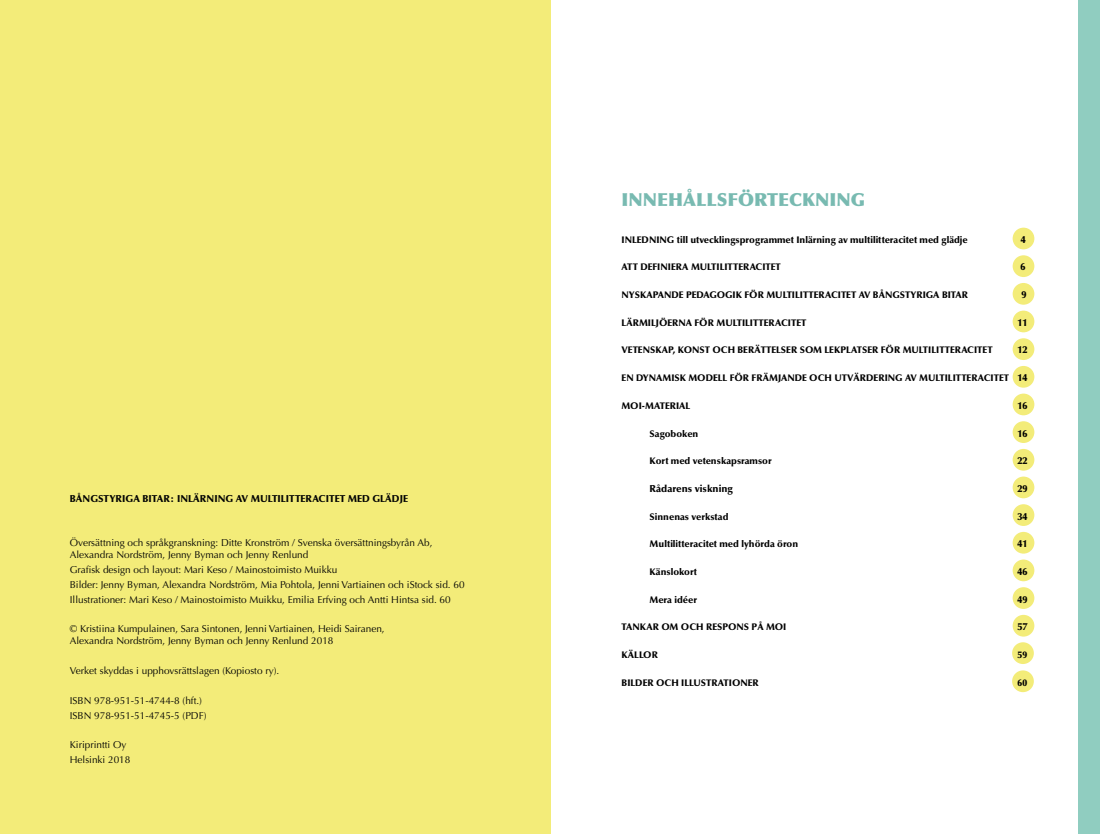
<style>
.page{position:relative;width:1100px;height:834px;background:#fff}
.page>*{position:absolute;margin:0;border:0;box-sizing:border-box;transform-origin:0 0}
.t1{font:900 18px "Optima";color:#78bab1}
.t2{font:10px/14.8px "Optima";color:#010202}
.t3{font:900 10px "Optima";color:#010202}
.t4{font:900 10px "Optima";color:#000}
.t5{font:900 9.5px "Optima";color:#000}
.s1{font-size:10px}
</style>
<div class="page">
<div style="left:1012px;top:642px;width:22px;height:22px;background:#f3ec79;border-radius:50%"></div>
<div style="left:1012px;top:670px;width:22px;height:22px;background:#f3ec79;border-radius:50%"></div>
<div style="left:1013px;top:227px;width:21px;height:22px;background:#f3ec79;border-radius:50%"></div>
<div style="left:1013px;top:255px;width:21px;height:22px;background:#f3ec79;border-radius:50%"></div>
<div style="left:1013px;top:283px;width:21px;height:21px;background:#f3ec79;border-radius:50%"></div>
<div style="left:1013px;top:310px;width:21px;height:22px;background:#f3ec79;border-radius:50%"></div>
<div style="left:1013px;top:338px;width:21px;height:22px;background:#f3ec79;border-radius:50%"></div>
<div style="left:1013px;top:366px;width:21px;height:21px;background:#f3ec79;border-radius:50%"></div>
<div style="left:1013px;top:393px;width:21px;height:22px;background:#f3ec79;border-radius:50%"></div>
<div style="left:1013px;top:421px;width:21px;height:22px;background:#f3ec79;border-radius:50%"></div>
<div style="left:1013px;top:449px;width:21px;height:21px;background:#f3ec79;border-radius:50%"></div>
<div style="left:1013px;top:476px;width:21px;height:22px;background:#f3ec79;border-radius:50%"></div>
<div style="left:1013px;top:504px;width:21px;height:22px;background:#f3ec79;border-radius:50%"></div>
<div style="left:1013px;top:531px;width:21px;height:22px;background:#f3ec79;border-radius:50%"></div>
<div style="left:1013px;top:559px;width:21px;height:22px;background:#f3ec79;border-radius:50%"></div>
<div style="left:1013px;top:587px;width:21px;height:22px;background:#f3ec79;border-radius:50%"></div>
<div style="left:1013px;top:614px;width:21px;height:22px;background:#f3ec79;border-radius:50%"></div>
<div style="left:0;top:0;width:550px;height:833px;background:#f3ec79"></div>
<div style="left:1079px;top:0;width:21px;height:833px;background:#90cdc0"></div>
<p class="t3" style="left:70px;top:492px;width:340px">BÅNGSTYRIGA BITAR: INLÄRNING AV MULTILITTERACITET MED GLÄDJE</p>
<p class="t2" style="left:70px;top:536px;width:364px;line-height:12px">Översättning och språkgranskning: Ditte Kronström / Svenska översättningsbyrån Ab,<br>Alexandra Nordström, Jenny Byman och Jenny Renlund</p>
<p class="t2" style="left:70px;top:562px;width:396px">Grafisk design och layout: Mari Keso / Mainostoimisto Muikku<br>Bilder: Jenny Byman, Alexandra Nordström, Mia Pohtola, Jenni Vartiainen och iStock sid. 60<br>Illustrationer: Mari Keso / Mainostoimisto Muikku, Emilia Erfving och Antti Hintsa sid. 60</p>
<p class="t2" style="left:70px;top:623px;width:316px;line-height:12px">© Kristiina Kumpulainen, Sara Sintonen, Jenni Vartiainen, Heidi Sairanen,<br>Alexandra Nordström, Jenny Byman och Jenny Renlund 2018</p>
<p class="t2" style="left:70px;top:663px;width:211px">Verket skyddas i upphovsrättslagen (Kopiosto ry).</p>
<p class="t2" style="left:70px;top:693px;width:138px">ISBN 978-951-51-4744-8 (hft.)<br>ISBN 978-951-51-4745-5 (PDF)</p>
<p class="t2" style="left:70px;top:737px;width:62px">Kiriprintti Oy<br>Helsinki 2018</p>
<h1 class="t1" style="left:621px;top:189px;width:245px">INNEHÅLLSFÖRTECKNING</h1>
<p class="t5" style="left:621px;top:234px;width:348px">INLEDNING till utvecklingsprogrammet Inlärning av multilitteracitet med glädje</p>
<p class="t4" style="left:1021px;top:233px;width:6px">4</p>
<p class="t5" style="left:621px;top:261px;width:161px">ATT DEFINIERA MULTILITTERACITET</p>
<p class="t4" style="left:1020px;top:261px;width:6px">6</p>
<p class="t5" style="left:621px;top:289px;width:348px">NYSKAPANDE PEDAGOGIK FÖR MULTILITTERACITET AV BÅNGSTYRIGA BITAR</p>
<p class="t4" style="left:1021px;top:289px;width:6px">9</p>
<p class="t5" style="left:621px;top:317px;width:186px">LÄRMILJÖERNA FÖR MULTILITTERACITET</p>
<p class="t4" style="left:1017px;top:316px;width:11px">11</p>
<p class="t5" style="left:621px;top:344px;width:372px">VETENSKAP, KONST OCH BERÄTTELSER SOM LEKPLATSER FÖR MULTILITTERACITET</p>
<p class="t4" style="left:1017px;top:344px;width:11px">12</p>
<p class="t5" style="left:621px;top:372px;width:407px">EN DYNAMISK MODELL FÖR FRÄMJANDE OCH UTVÄRDERING AV MULTILITTERACITET <span class="s1">14</span></p>
<p class="t5" style="left:621px;top:400px;width:70px">MOI-MATERIAL</p>
<p class="t4" style="left:1017px;top:399px;width:11px">16</p>
<p class="t5" style="left:649px;top:427px;width:50px">Sagoboken</p>
<p class="t4" style="left:1017px;top:427px;width:11px">16</p>
<p class="t5" style="left:649px;top:455px;width:124px">Kort med vetenskapsramsor</p>
<p class="t4" style="left:1017px;top:455px;width:11px">22</p>
<p class="t4" style="left:650px;top:482px;width:85px">Rådarens viskning</p>
<p class="t4" style="left:1018px;top:482px;width:12px">29</p>
<p class="t5" style="left:649px;top:510px;width:80px">Sinnenas verkstad</p>
<p class="t4" style="left:1017px;top:510px;width:11px">34</p>
<p class="t5" style="left:649px;top:538px;width:150px">Multilitteracitet med lyhörda öron</p>
<p class="t4" style="left:1017px;top:538px;width:12px">41</p>
<p class="t5" style="left:649px;top:566px;width:49px">Känslokort</p>
<p class="t4" style="left:1017px;top:565px;width:11px">46</p>
<p class="t5" style="left:649px;top:593px;width:49px">Mera idéer</p>
<p class="t4" style="left:1017px;top:593px;width:11px">49</p>
<p class="t5" style="left:621px;top:621px;width:166px">TANKAR OM OCH RESPONS PÅ MOI</p>
<p class="t4" style="left:1017px;top:621px;width:11px">57</p>
<p class="t5" style="left:621px;top:649px;width:38px">KÄLLOR</p>
<p class="t5" style="left:1017px;top:649px;width:11px">59</p>
<p class="t5" style="left:621px;top:676px;width:139px">BILDER OCH ILLUSTRATIONER</p>
<p class="t5" style="left:1017px;top:676px;width:11px">60</p>
</div>
